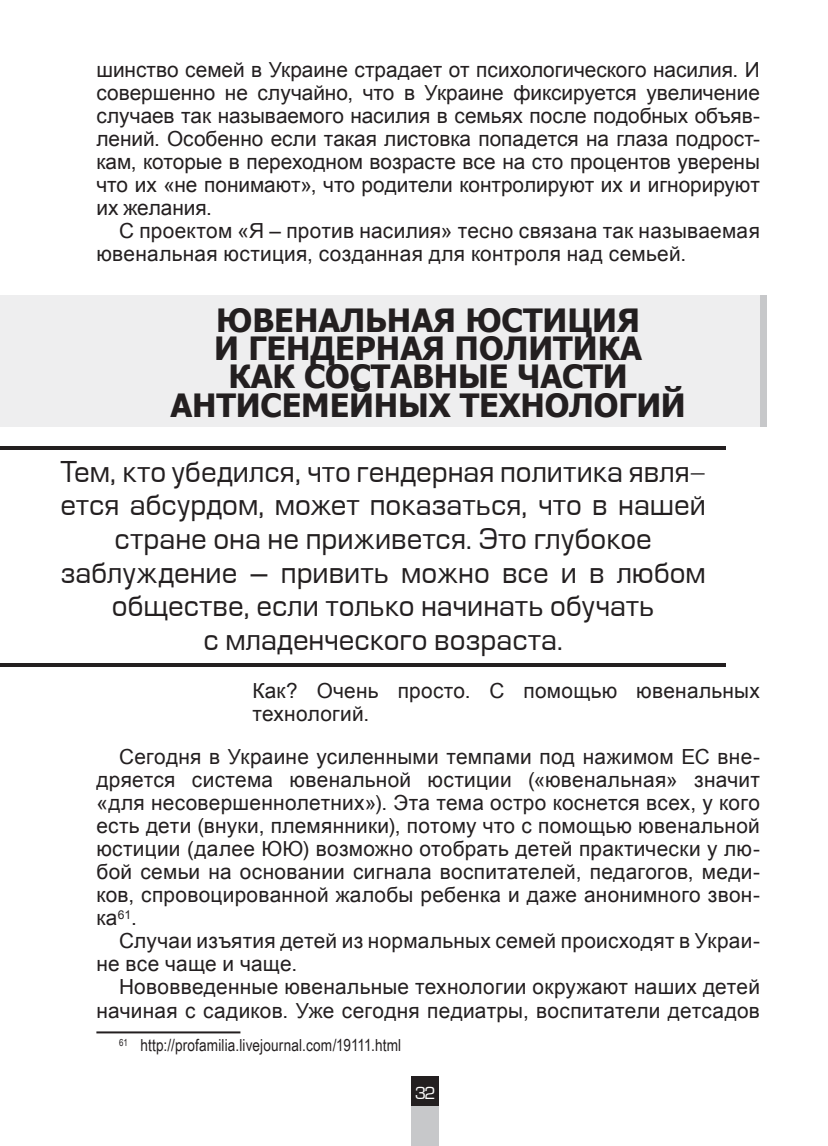
<style>
.page{position:relative;width:828px;height:1146px;background:#fff}
.page>*{position:absolute;margin:0;border:0;box-sizing:border-box;transform-origin:0 0}
.Заголовок{font:700 32px "Tahoma";letter-spacing:-.005em;color:#231f20}
.врезы{font:28px/33.6px "Europe";color:#231f20;text-align:center}
.Основной_текст{font:20.8px/23px "Arial";letter-spacing:.01em;color:#231f20;text-align:justify}
.Обычный{font:20.8px/23.4px "Arial";letter-spacing:.015em;color:#231f20}
.t1{font:20px "Euro Style Normal";color:#fff}
.сноска{font:16.6px "Arial Narrow";letter-spacing:.01em;color:#231f20}
</style>
<div class="page">
<div style="left:412px;top:1076px;width:27px;height:69px;background:#231f20"></div>
<div style="left:412px;top:1106px;width:27px;height:39px;background:#c7c8ca"></div>
<div style="left:0;top:295px;width:760px;height:131px;background:#eeeeef"></div>
<hr style="left:96px;top:1031px;width:144px;height:2px;background:#231f20">
<hr style="left:0;top:446px;width:726px;height:4px;background:#231f20">
<hr style="left:0;top:663px;width:726px;height:4px;background:#231f20">
<div style="left:760px;top:295px;width:6px;height:131px;background:#c7c8ca"></div>
<p class="Основной_текст" style="left:96px;top:58px;width:665px">шинство семей в Украине страдает от психологического насилия. И совершенно не случайно, что в Украине фиксируется увеличение случаев так называемого насилия в семьях после подобных объяв&shy;лений. Особенно если такая листовка попадется на глаза подрост&shy;кам, которые в переходном возрасте все на сто процентов уверены что их «не понимают», что родители контролируют их и игнорируют их желания.</p>
<p class="Основной_текст" style="left:96px;top:219px;width:665px;text-indent:23px">С проектом «Я – против насилия» тесно связана так называемая ювенальная юстиция, созданная для контроля над семьей.</p>
<p class="Заголовок" style="left:216px;top:297px;width:425px">ЮВЕНАЛЬНАЯ ЮСТИЦИЯ</p>
<p class="Заголовок" style="left:214px;top:326px;width:429px">И ГЕНДЕРНАЯ ПОЛИТИКА</p>
<p class="Заголовок" style="left:229px;top:354px;width:400px">КАК СОСТАВНЫЕ ЧАСТИ</p>
<p class="Заголовок" style="left:170px;top:383px;width:517px">АНТИСЕМЕЙНЫХ ТЕХНОЛОГИЙ</p>
<p class="врезы" style="left:60px;top:456px;width:647px">Тем, кто убедился, что гендерная политика явля&shy;ется абсурдом, может показаться, что в нашей стране она не приживется. Это глубокое</p>
<p class="врезы" style="left:60px;top:556px;width:647px">заблуждение – привить можно все и в любом обществе, если только начинать обучать</p>
<p class="врезы" style="left:203px;top:624px;width:361px">с младенческого возраста.</p>
<p class="Обычный" style="left:252px;top:679px;width:509px">Как? Очень просто. С помощью ювенальных технологий.</p>
<p class="Основной_текст" style="left:96px;top:745px;width:665px;text-indent:23px">Сегодня в Украине усиленными темпами под нажимом ЕС вне&shy;дряется система ювенальной юстиции («ювенальная» значит «для несовершеннолетних»). Эта тема остро коснется всех, у кого есть дети (внуки, племянники), потому что с помощью ювенальной юстиции (далее ЮЮ) возможно отобрать детей практически у лю&shy;бой семьи на основании сигнала воспитателей, педагогов, меди&shy;ков, спровоцированной жалобы ребенка и даже анонимного звон&shy;ка<sup>61</sup>.</p>
<p class="Основной_текст" style="left:96px;top:929px;width:665px;text-indent:23px">Случаи изъятия детей из нормальных семей происходят в Украи&shy;не все чаще и чаще.</p>
<p class="Основной_текст" style="left:96px;top:975px;width:665px;text-align:right">Нововведенные ювенальные технологии окружают наших детей начиная с садиков. Уже сегодня педиатры, воспитатели детсадов</p>
<p class="сноска" style="left:119px;top:1033px;width:284px"><sup>61</sup> http://profamilia.livejournal.com/19111.html</p>
<p class="t1" style="left:405px;top:1084px;width:42px">– 32 –</p>
</div>
